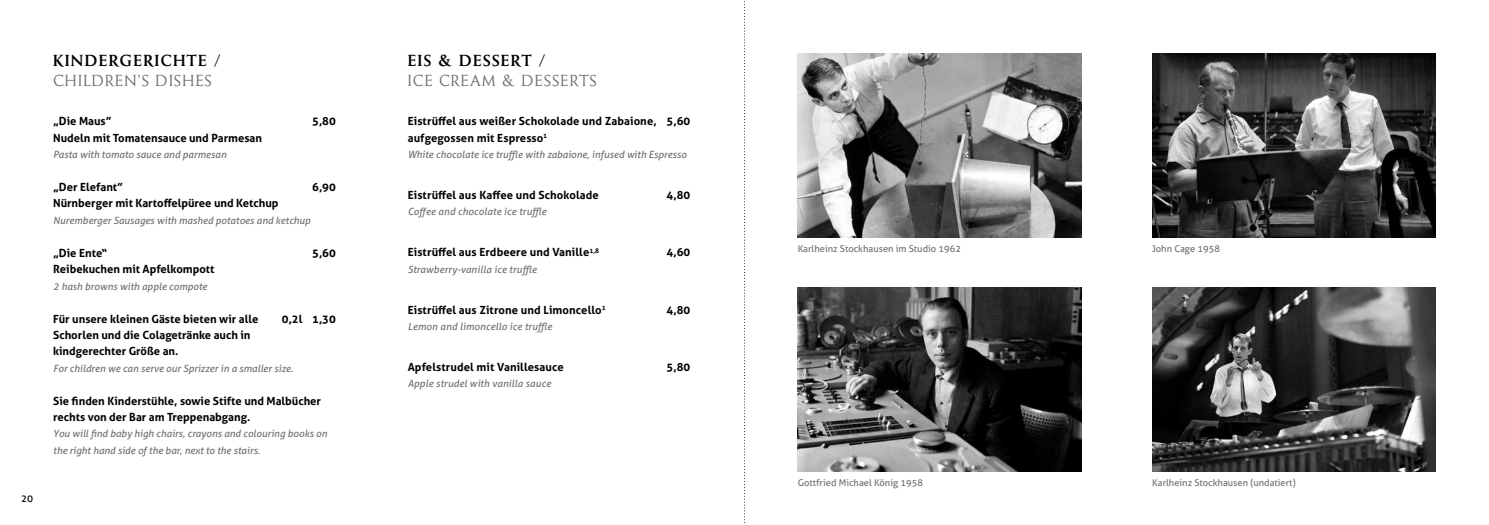
<style>
.page{position:relative;width:1489px;height:525px;background:#fff}
.page>*{position:absolute;margin:0;border:0;box-sizing:border-box;transform-origin:0 0}
.t1{font:17.5px "Monkton";letter-spacing:.075em;color:#6f6f6e}
.t2{font:500 17.5px "Monkton";letter-spacing:.075em;color:#000}
.t3{font:700 11.25px/16.2px "Aller";color:#000}
.t4{font:italic 10px/16.2px "Aller";color:#6f6f6e}
.t5{font:10px "Aller";color:#000}
.t6{font:9.38px "Aller";color:#6f6f6e}
</style>
<div class="page">
<img style="left:797px;top:53px;width:284px;height:184px">
<img style="left:1152px;top:53px;width:283px;height:184px">
<img style="left:797px;top:287px;width:284px;height:184px">
<img style="left:1152px;top:287px;width:283px;height:184px">
<svg style="left:744px;top:1px;width:1px;height:523px"></svg>
<p class="t5" style="left:21px;top:491px;width:14px">20</p>
<h1 class="t2" style="left:53px;top:51px;width:169px">KINDERGERICHTE /</h1>
<h1 class="t1" style="left:53px;top:71px;width:160px">CHILDREN’S DISHES</h1>
<p class="t3" style="left:53px;top:113px;width:60px">„Die Maus”</p>
<p class="t3" style="left:312px;top:113px;width:25px">5,80</p>
<p class="t3" style="left:53px;top:129px;width:210px">Nudeln mit Tomatensauce und Parmesan</p>
<p class="t4" style="left:53px;top:146px;width:175px">Pasta with tomato sauce and parmesan</p>
<p class="t3" style="left:53px;top:179px;width:71px">„Der Elefant”</p>
<p class="t3" style="left:312px;top:179px;width:25px">6,90</p>
<p class="t3" style="left:53px;top:195px;width:227px">Nürnberger mit Kartoffelpüree und Ketchup</p>
<p class="t4" style="left:53px;top:212px;width:259px">Nuremberger Sausages with mashed potatoes and ketchup</p>
<p class="t3" style="left:53px;top:245px;width:56px">„Die Ente“</p>
<p class="t3" style="left:312px;top:245px;width:25px">5,60</p>
<p class="t3" style="left:53px;top:261px;width:163px">Reibekuchen mit Apfelkompott</p>
<p class="t4" style="left:53px;top:278px;width:156px">2 hash browns with apple compote</p>
<p class="t3" style="left:53px;top:310px;width:207px">Für unsere kleinen Gäste bieten wir alle</p>
<p class="t3" style="left:282px;top:310px;width:55px">0,2l 1,30</p>
<p class="t3" style="left:53px;top:327px;width:199px">Schorlen und die Colagetränke auch in kindgerechter Größe an.</p>
<p class="t4" style="left:53px;top:360px;width:241px">For children we can serve our Sprizzer in a smaller size.</p>
<p class="t3" style="left:53px;top:392px;width:269px">Sie finden Kinderstühle, sowie Stifte und Malbücher rechts von der Bar am Treppenabgang.</p>
<p class="t4" style="left:53px;top:425px;width:275px">You will find baby high chairs, crayons and colouring books on the right hand side of the bar, next to the stairs.</p>
<h1 class="t2" style="left:407px;top:51px;width:139px">EIS &amp; DESSERT /</h1>
<h1 class="t1" style="left:407px;top:71px;width:191px">ICE CREAM &amp; DESSERTS</h1>
<p class="t3" style="left:407px;top:113px;width:284px">Eistrüffel aus weißer Schokolade und Zabaione, 5,60 aufgegossen mit Espresso<sup>1</sup></p>
<p class="t4" style="left:407px;top:146px;width:280px">White chocolate ice truffle with zabaione, infused with Espresso</p>
<p class="t3" style="left:407px;top:187px;width:193px">Eistrüffel aus Kaffee und Schokolade</p>
<p class="t3" style="left:666px;top:187px;width:25px">4,80</p>
<p class="t4" style="left:407px;top:203px;width:140px">Coffee and chocolate ice truffle</p>
<p class="t3" style="left:407px;top:244px;width:193px">Eistrüffel aus Erdbeere und Vanille<sup>1,8</sup></p>
<p class="t3" style="left:666px;top:244px;width:25px">4,60</p>
<p class="t4" style="left:407px;top:261px;width:130px">Strawberry-vanilla ice truffle</p>
<p class="t3" style="left:407px;top:301px;width:199px">Eistrüffel aus Zitrone und Limoncello<sup>1</sup></p>
<p class="t3" style="left:666px;top:301px;width:25px">4,80</p>
<p class="t4" style="left:407px;top:318px;width:146px">Lemon and limoncello ice truffle</p>
<p class="t3" style="left:407px;top:358px;width:157px">Apfelstrudel mit Vanillesauce</p>
<p class="t3" style="left:666px;top:358px;width:25px">5,80</p>
<p class="t4" style="left:407px;top:375px;width:145px">Apple strudel with vanilla sauce</p>
<p class="t6" style="left:797px;top:242px;width:165px">Karlheinz Stockhausen im Studio 1962</p>
<p class="t6" style="left:1152px;top:242px;width:69px">John Cage 1958</p>
<p class="t6" style="left:797px;top:476px;width:127px">Gottfried Michael König 1958</p>
<p class="t6" style="left:1152px;top:476px;width:145px">Karlheinz Stockhausen (undatiert)</p>
</div>
